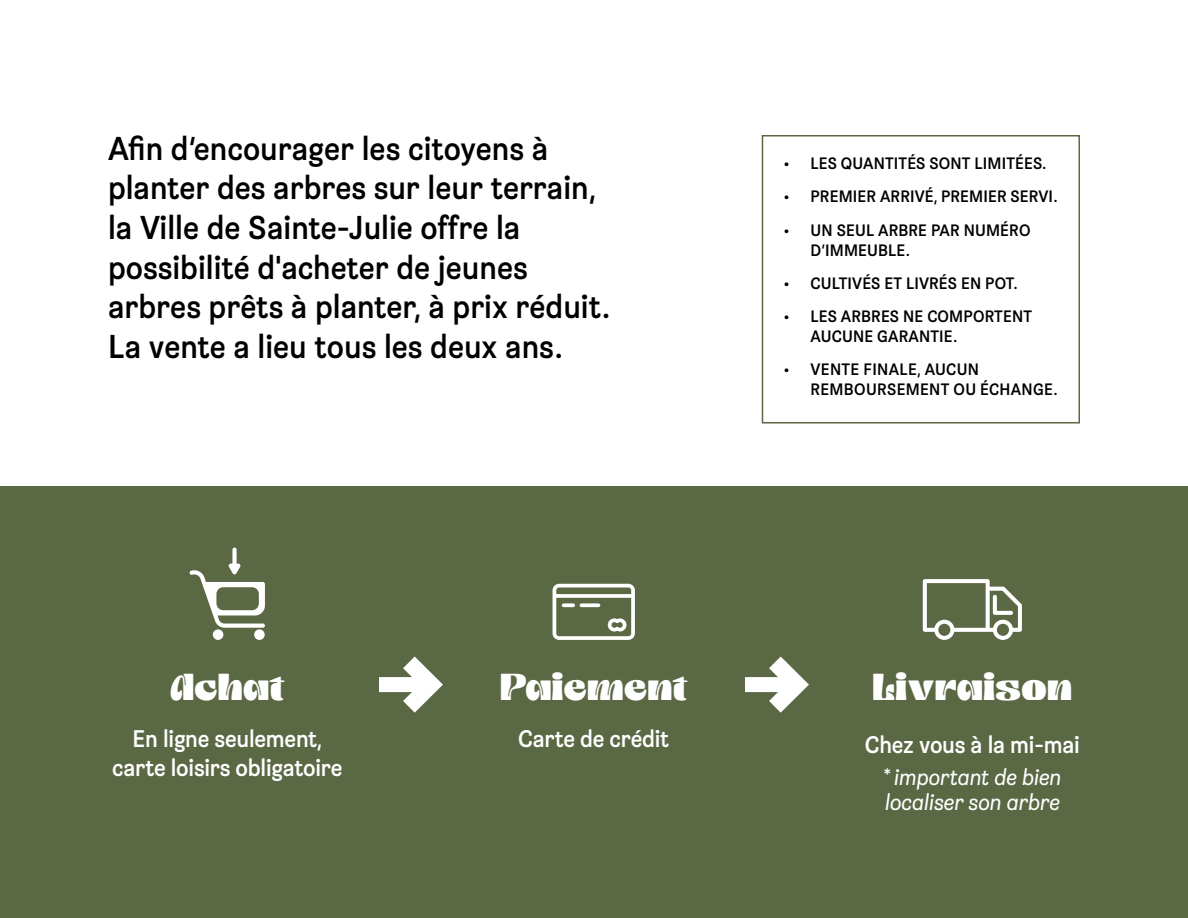
<style>
.page{position:relative;width:1188px;height:918px;background:#fff}
.page>*{position:absolute;margin:0;border:0;box-sizing:border-box;transform-origin:0 0}
.t1{font:500 33px/39.6px "Brezel Grotesk";color:#000}
.t2{font:31.5px "Emiken Display";color:#fff}
.t3{font:500 24px/28.8px "Brezel Grotesk";letter-spacing:-.01em;color:#fff;text-align:center}
.t4{font:italic 22.5px/25.5px "Brezel Grotesk";letter-spacing:-.01em;color:#fff}
.t5{font:500 16.5px/19.8px "Brezel Grotesk";letter-spacing:.01em;color:#000}
.s1{font-weight:500;font-style:normal;font-size:24px}
</style>
<div class="page">
<div style="left:0;top:486px;width:1188px;height:432px;background:#5b6844"></div>
<div style="left:762px;top:135px;width:318px;height:289px;border:2px solid #5b6844"></div>
<svg style="left:923px;top:579px;width:99px;height:61px"></svg>
<svg style="left:553px;top:584px;width:82px;height:56px"></svg>
<svg style="left:386px;top:656px;width:57px;height:57px"></svg>
<div style="left:379px;top:677px;width:48px;height:15px;background:#fff"></div>
<svg style="left:752px;top:656px;width:57px;height:57px"></svg>
<div style="left:745px;top:677px;width:48px;height:15px;background:#fff"></div>
<svg style="left:189px;top:548px;width:76px;height:80px"></svg>
<div style="left:213px;top:629px;width:10px;height:11px;background:#fff;border-radius:50%"></div>
<div style="left:254px;top:629px;width:11px;height:11px;background:#fff;border-radius:50%"></div>
<div style="left:216px;top:587px;width:43px;height:23px;background:#5b6844;border-radius:7px"></div>
<h1 class="t1" style="left:108px;top:128px;width:505px">Afin d’encourager les citoyens à planter des arbres sur leur terrain, la Ville de Sainte-Julie offre la possibilité d'acheter de jeunes arbres prêts à planter, à prix réduit.<br>La vente a lieu tous les deux ans.</h1>
<p class="t5" style="left:784px;top:153px;width:265px">• LES QUANTITÉS SONT LIMITÉES.</p>
<p class="t5" style="left:784px;top:187px;width:276px">• PREMIER ARRIVÉ, PREMIER SERVI.</p>
<p class="t5" style="left:811px;top:220px;width:222px;text-indent:-27px">• UN SEUL ARBRE PAR NUMÉRO<br>D’IMMEUBLE.</p>
<p class="t5" style="left:784px;top:273px;width:236px">• CULTIVÉS ET LIVRÉS EN POT.</p>
<p class="t5" style="left:811px;top:306px;width:223px;text-indent:-27px">• LES ARBRES NE COMPORTENT<br>AUCUNE GARANTIE.</p>
<p class="t5" style="left:811px;top:359px;width:249px;text-indent:-27px">• VENTE FINALE, AUCUN<br>REMBOURSEMENT OU ÉCHANGE.</p>
<h2 class="t2" style="left:170px;top:663px;width:116px">Achat</h2>
<h3 class="t3" style="left:112px;top:724px;width:232px">En ligne seulement, carte loisirs obligatoire</h3>
<h2 class="t2" style="left:500px;top:663px;width:189px">Paiement</h2>
<h3 class="t3" style="left:518px;top:724px;width:153px">Carte de crédit</h3>
<h2 class="t2" style="left:873px;top:663px;width:201px">Livraison</h2>
<h3 class="t3" style="left:865px;top:730px;width:216px">Chez vous à la mi-mai</h3>
<h3 class="t4" style="left:883px;top:764px;width:179px"><span class="s1">*</span>important de bien localiser son arbre</h3>
</div>
